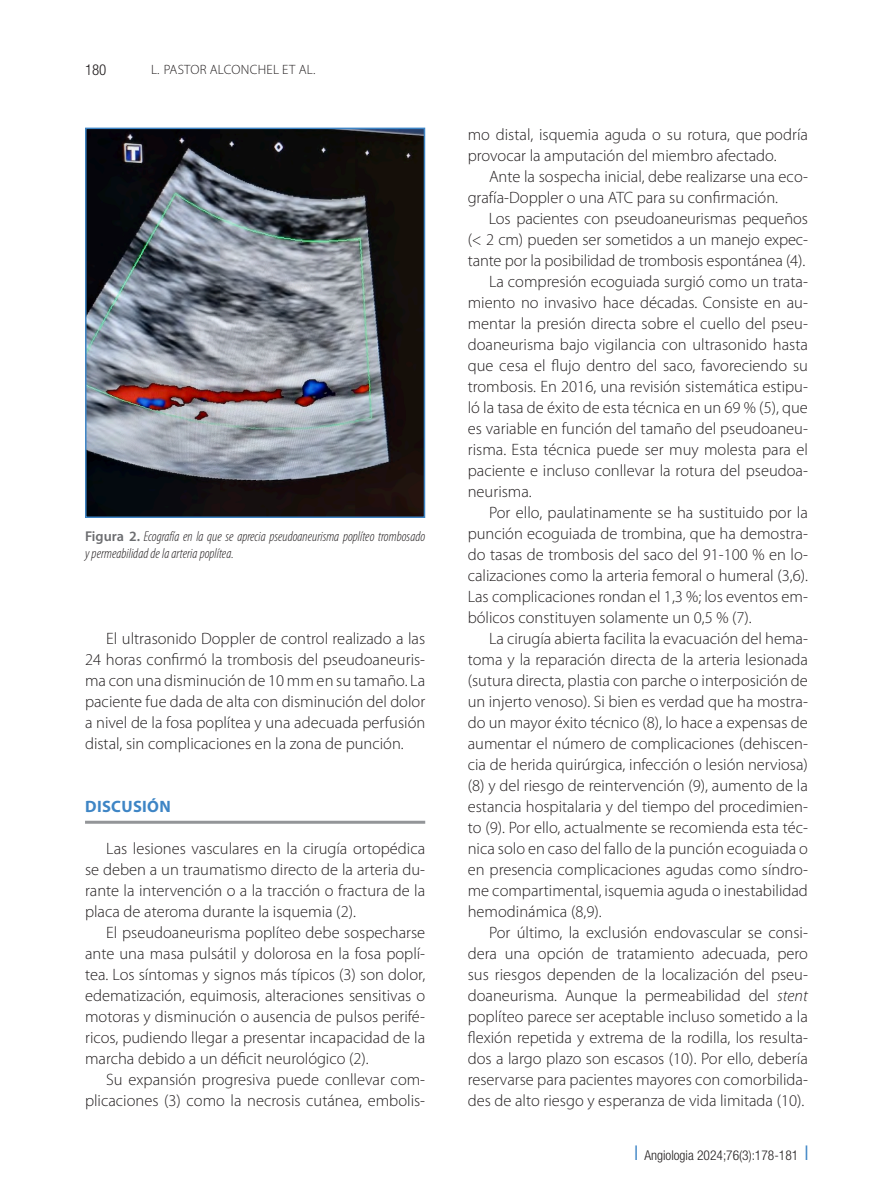
<style>
.page{position:relative;width:893px;height:1191px;background:#fff}
.page>*{position:absolute;margin:0;border:0;box-sizing:border-box;transform-origin:0 0}
.t1{font:300 16.5px/21px "Myriad Pro";color:#231f20;text-align:justify}
.Ladillo_1{font:700 16.5px "Myriad Pro";letter-spacing:.02em;color:#3e85c5}
.t2{font:300 condensed 15px "Helvetica Neue LT Std";color:#231f20}
.Pie_figura{font:italic 300 condensed 14.25px/16.5px "Myriad Pro";color:#231f20}
.t3{font:300 condensed 13.5px "Helvetica Neue LT Std";color:#231f20}
.t4{font:300 13.5px "Myriad Pro";letter-spacing:.02em;color:#231f20}
.s1{font-weight:600;font-style:normal;font-stretch:normal;color:#6c6d70}
.s2{font-style:italic}
.s3{color:#3e85c5}
</style>
<div class="page">
<hr style="left:85px;top:820px;width:340px;height:3px;background:#939598">
<img style="left:88px;top:131px;width:334px;height:384px">
<div style="left:85px;top:128px;width:340px;height:390px;border:2px solid #3e85c5"></div>
<p class="t2" style="left:85px;top:61px;width:23px">180</p>
<p class="t4" style="left:151px;top:62px;width:24px">L. Pastor</p>
<p class="t4" style="left:210px;top:62px;width:17px">Alconchel</p>
<p class="t4" style="left:282px;top:62px;width:35px">ET AL.</p>
<p class="Pie_figura" style="left:85px;top:528px;width:342px"><span class="s1">Figura 2.</span> Ecografía en la que se aprecia pseudoaneurisma poplíteo trombosado y permeabilidad de la arteria poplítea.</p>
<p class="t1" style="left:85px;top:628px;width:342px;text-indent:21px">El ultrasonido Doppler de control realizado a las 24 horas confirmó la trombosis del pseudoaneuris&shy;ma con una disminución de 10 mm en su tamaño. La paciente fue dada de alta con disminución del dolor a nivel de la fosa poplítea y una adecuada perfusión distal, sin complicaciones en la zona de punción.</p>
<p class="Ladillo_1" style="left:85px;top:797px;width:87px">DISCUSIÓN</p>
<p class="t1" style="left:85px;top:838px;width:342px;text-indent:21px">Las lesiones vasculares en la cirugía ortopédica se deben a un traumatismo directo de la arteria du&shy;rante la intervención o a la tracción o fractura de la placa de ateroma durante la isquemia (2).</p>
<p class="t1" style="left:85px;top:922px;width:342px;text-indent:21px">El pseudoaneurisma poplíteo debe sospecharse ante una masa pulsátil y dolorosa en la fosa poplí&shy;tea. Los síntomas y signos más típicos (3) son dolor, edematización, equimosis, alteraciones sensitivas o motoras y disminución o ausencia de pulsos perifé&shy;ricos, pudiendo llegar a presentar incapacidad de la marcha debido a un déficit neurológico (2).</p>
<p class="t1" style="left:85px;top:1069px;width:342px;text-align:right">Su expansión progresiva puede conllevar com&shy;plicaciones (3) como la necrosis cutánea, embolis-</p>
<p class="t1" style="left:468px;top:124px;width:342px">mo distal, isquemia aguda o su rotura, que podría provocar la amputación del miembro afectado.</p>
<p class="t1" style="left:468px;top:166px;width:342px;text-indent:21px">Ante la sospecha inicial, debe realizarse una eco&shy;grafía-Doppler o una ATC para su confirmación.</p>
<p class="t1" style="left:468px;top:208px;width:342px;text-indent:21px">Los pacientes con pseudoaneurismas pequeños (&lt; 2 cm) pueden ser sometidos a un manejo expec&shy;tante por la posibilidad de trombosis espontánea (4).</p>
<p class="t1" style="left:468px;top:271px;width:342px;text-indent:21px">La compresión ecoguiada surgió como un trata&shy;miento no invasivo hace décadas. Consiste en au&shy;mentar la presión directa sobre el cuello del pseu&shy;doaneurisma bajo vigilancia con ultrasonido hasta que cesa el flujo dentro del saco, favoreciendo su trombosis. En 2016, una revisión sistemática estipu&shy;ló la tasa de éxito de esta técnica en un 69 % (5), que es variable en función del tamaño del pseudoaneu&shy;risma. Esta técnica puede ser muy molesta para el paciente e incluso conllevar la rotura del pseudoa&shy;neurisma.</p>
<p class="t1" style="left:468px;top:502px;width:342px;text-indent:21px">Por ello, paulatinamente se ha sustituido por la punción ecoguiada de trombina, que ha demostra&shy;do tasas de trombosis del saco del 91-100 % en lo&shy;calizaciones como la arteria femoral o humeral (3,6).<br>Las complicaciones rondan el 1,3 %; los eventos em&shy;bólicos constituyen solamente un 0,5 % (7).</p>
<p class="t1" style="left:468px;top:628px;width:342px;text-indent:21px">La cirugía abierta facilita la evacuación del hema&shy;toma y la reparación directa de la arteria lesionada (sutura directa, plastia con parche o interposición de un injerto venoso). Si bien es verdad que ha mostra&shy;do un mayor éxito técnico (8), lo hace a expensas de aumentar el número de complicaciones (dehiscen&shy;cia de herida quirúrgica, infección o lesión nerviosa) (8) y del riesgo de reintervención (9), aumento de la estancia hospitalaria y del tiempo del procedimien&shy;to (9). Por ello, actualmente se recomienda esta téc&shy;nica solo en caso del fallo de la punción ecoguiada o en presencia complicaciones agudas como síndro&shy;me compartimental, isquemia aguda o inestabilidad hemodinámica (8,9).</p>
<p class="t1" style="left:468px;top:922px;width:342px;text-indent:21px">Por último, la exclusión endovascular se consi&shy;dera una opción de tratamiento adecuada, pero sus riesgos dependen de la localización del pseu&shy;doaneurisma. Aunque la permeabilidad del <span class="s2">stent </span>poplíteo parece ser aceptable incluso sometido a la flexión repetida y extrema de la rodilla, los resulta&shy;dos a largo plazo son escasos (10). Por ello, debería reservarse para pacientes mayores con comorbilida&shy;des de alto riesgo y esperanza de vida limitada (10).</p>
<p class="t3" style="left:635px;top:1147px;width:175px"><span class="s3">❘</span> Angiologia 2024;76(3):178-181 <span class="s3">❘</span></p>
</div>
